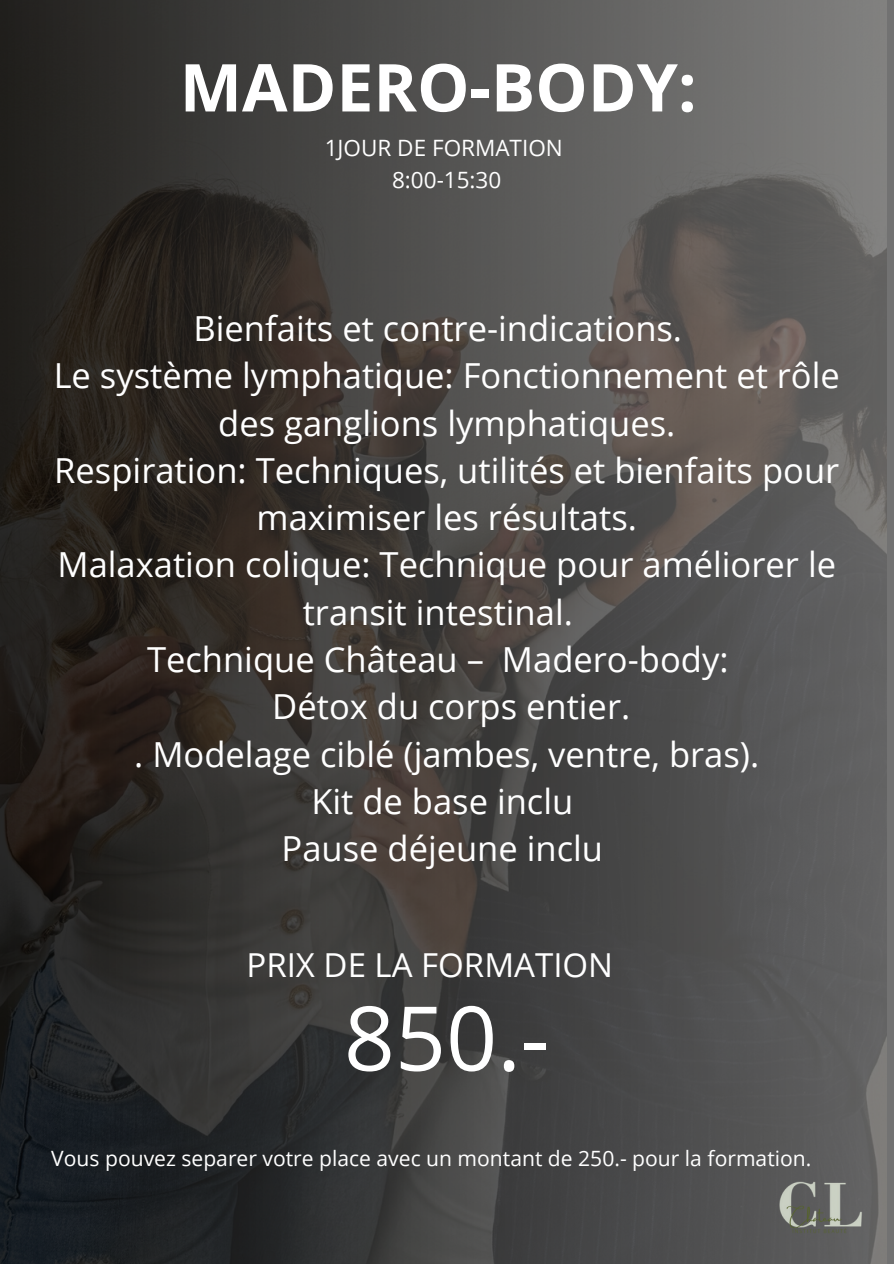
<style>
.page{position:relative;width:894px;height:1264px;background:#fff}
.page>*{position:absolute;margin:0;border:0;box-sizing:border-box;transform-origin:0 0}
.t1{font:89.4px "Open Sans";color:#fff}
.t2{font:700 66px "Open Sans";color:#fff}
.t3{font:34.5px/47.2px "Open Sans";color:#fff;text-align:center}
.t4{font:33px "Open Sans";color:#fff}
.t5{font:22.5px/31.5px "Open Sans";color:#fff;text-align:center}
.t6{font:21.15px "Open Sans";color:#fff}
</style>
<div class="page">
<img style="left:0;top:0;width:886px;height:1263px">
<img style="left:759px;top:1144px;width:119px;height:119px">
<h2 class="t2" style="left:180px;top:41px;width:518px">MADERO-BODY:</h2>
<h2 class="t5" style="left:324px;top:132px;width:239px">1JOUR DE FORMATION<br>8:00-15:30</h2>
<h1 class="t3" style="left:54px;top:304px;width:787px">Bienfaits et contre-indications.<br>Le système lymphatique: Fonctionnement et rôle des ganglions lymphatiques.<br>Respiration: Techniques, utilités et bienfaits pour maximiser les résultats.<br>Malaxation colique: Technique pour améliorer le transit intestinal.<br>Technique Château – Madero-body:<br>Détox du corps entier.<br>. Modelage ciblé (jambes, ventre, bras).<br>Kit de base inclu<br>Pause déjeune inclu</h1>
<h3 class="t4" style="left:246px;top:941px;width:368px">PRIX DE LA FORMATION</h3>
<p class="t1" style="left:344px;top:975px;width:207px">850.-</p>
<h4 class="t6" style="left:51px;top:1143px;width:761px">Vous pouvez separer votre place avec un montant de 250.- pour la formation.</h4>
</div>
